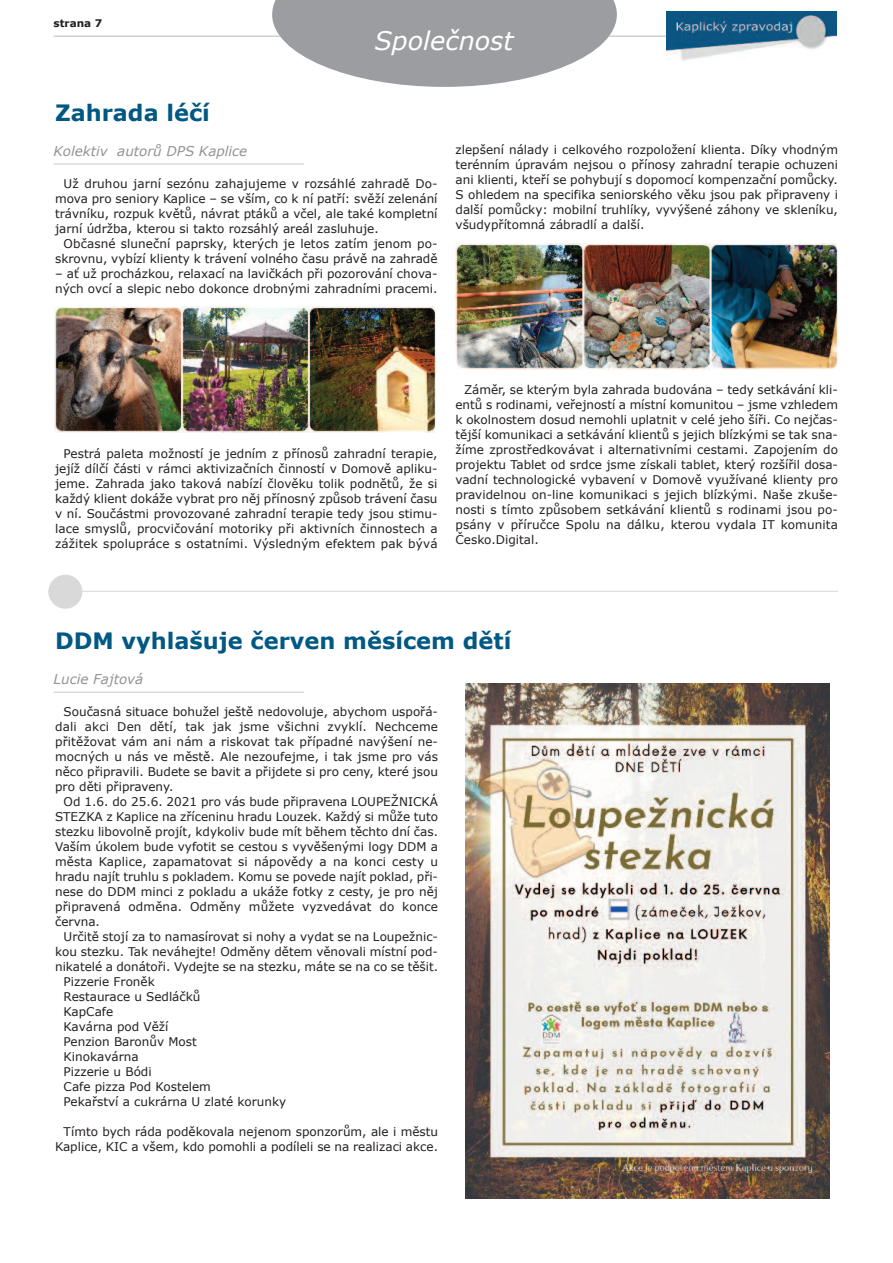
<style>
.page{position:relative;width:893px;height:1263px;background:#fff}
.page>*{position:absolute;margin:0;border:0;box-sizing:border-box;transform-origin:0 0}
.t1{font:italic 25.5px "Verdana";color:#fff}
.t2{font:700 22.5px "Verdana";color:#005883}
.t3{font:italic 13.5px "Verdana";color:#919396}
.t4{font:12px/15px "Verdana";color:#231f20;text-align:justify}
.t5{font:700 10.5px "Verdana";color:#231f20}
</style>
<div class="page">
<hr style="left:48px;top:591px;width:790px;height:1px;background:#ddddde">
<div style="left:48px;top:575px;width:34px;height:34px;background:#d9d9d9;border-radius:50%"></div>
<hr style="left:54px;top:36px;width:784px;height:1px;background:#d0d1d2">
<hr style="left:54px;top:164px;width:250px;height:1px;background:#e3e3e4">
<div style="left:666px;top:11px;width:173px;height:51px;background:#fff"></div>
<img style="left:666px;top:11px;width:171px;height:50px">
<svg style="left:272px;top:0;width:345px;height:87px"></svg>
<img style="left:54px;top:307px;width:382px;height:126px">
<img style="left:456px;top:244px;width:382px;height:126px">
<hr style="left:54px;top:692px;width:250px;height:1px;background:#d8d8d9">
<img style="left:465px;top:684px;width:364px;height:514px">
<p class="t5" style="left:54px;top:16px;width:50px">strana 7</p>
<h1 class="t1" style="left:374px;top:24px;width:141px">Společnost</h1>
<h2 class="t2" style="left:55px;top:98px;width:156px">Zahrada léčí</h2>
<p class="t3" style="left:54px;top:142px;width:195px">Kolektiv autorů DPS Kaplice</p>
<p class="t4" style="left:55px;top:176px;width:384px;text-indent:9px">Už druhou jarní sezónu zahajujeme v rozsáhlé zahradě Do&shy;mova pro seniory Kaplice – se vším, co k ní patří: svěží zelenání trávníku, rozpuk květů, návrat ptáků a včel, ale také kompletní jarní údržba, kterou si takto rozsáhlý areál zasluhuje.</p>
<p class="t4" style="left:55px;top:236px;width:384px;text-align:right">Občasné sluneční paprsky, kterých je letos zatím jenom po&shy;skrovnu, vybízí klienty k trávení volného času právě na zahradě</p>
<p class="t4" style="left:55px;top:266px;width:384px">– ať už procházkou, relaxací na lavičkách při pozorování chova&shy;ných ovcí a slepic nebo dokonce drobnými zahradními pracemi.</p>
<p class="t4" style="left:456px;top:142px;width:384px">zlepšení nálady i celkového rozpoložení klienta. Díky vhodným terénním úpravám nejsou o přínosy zahradní terapie ochuzeni ani klienti, kteří se pohybují s dopomocí kompenzační pomůcky.<br>S ohledem na specifika seniorského věku jsou pak připraveny i další pomůcky: mobilní truhlíky, vyvýšené záhony ve skleníku, všudypřítomná zábradlí a další.</p>
<p class="t4" style="left:55px;top:446px;width:384px;text-indent:9px">Pestrá paleta možností je jedním z přínosů zahradní terapie, jejíž dílčí části v rámci aktivizačních činností v Domově apliku&shy;jeme. Zahrada jako taková nabízí člověku tolik podnětů, že si každý klient dokáže vybrat pro něj přínosný způsob trávení času v ní. Součástmi provozované zahradní terapie tedy jsou stimu&shy;lace smyslů, procvičování motoriky při aktivních činnostech a zážitek spolupráce s ostatními. Výsledným efektem pak bývá</p>
<p class="t4" style="left:456px;top:382px;width:384px;text-indent:9px">Záměr, se kterým byla zahrada budována – tedy setkávání kli&shy;entů s rodinami, veřejností a místní komunitou – jsme vzhledem k okolnostem dosud nemohli uplatnit v celé jeho šíři. Co nejčas&shy;tější komunikaci a setkávání klientů s jejich blízkými se tak sna&shy;žíme zprostředkovávat i alternativními cestami. Zapojením do projektu Tablet od srdce jsme získali tablet, který rozšířil dosa&shy;vadní technologické vybavení v Domově využívané klienty pro pravidelnou on-line komunikaci s jejich blízkými. Naše zkuše&shy;nosti s tímto způsobem setkávání klientů s rodinami jsou po&shy;psány v příručce Spolu na dálku, kterou vydala IT komunita Česko.Digital.</p>
<h2 class="t2" style="left:55px;top:626px;width:458px">DDM vyhlašuje červen měsícem dětí</h2>
<p class="t3" style="left:54px;top:671px;width:91px">Lucie Fajtová</p>
<p class="t4" style="left:55px;top:704px;width:384px;text-indent:9px">Současná situace bohužel ještě nedovoluje, abychom uspořá&shy;dali akci Den dětí, tak jak jsme všichni zvyklí. Nechceme přitěžovat vám ani nám a riskovat tak případné navýšení ne&shy;mocných u nás ve městě. Ale nezoufejme, i tak jsme pro vás něco připravili. Budete se bavit a přijdete si pro ceny, které jsou pro děti připraveny.</p>
<p class="t4" style="left:55px;top:794px;width:384px;text-indent:9px">Od 1.6. do 25.6. 2021 pro vás bude připravena LOUPEŽNICKÁ STEZKA z Kaplice na zříceninu hradu Louzek. Každý si může tuto stezku libovolně projít, kdykoliv bude mít během těchto dní čas.<br>Vaším úkolem bude vyfotit se cestou s vyvěšenými logy DDM a města Kaplice, zapamatovat si nápovědy a na konci cesty u hradu najít truhlu s pokladem. Komu se povede najít poklad, při&shy;nese do DDM minci z pokladu a ukáže fotky z cesty, je pro něj připravená odměna. Odměny můžete vyzvedávat do konce června.</p>
<p class="t4" style="left:64px;top:929px;width:376px">Určitě stojí za to namasírovat si nohy a vydat se na Loupežnic-</p>
<p class="t4" style="left:55px;top:944px;width:384px">kou stezku. Tak neváhejte! Odměny dětem věnovali místní pod-</p>
<p class="t4" style="left:55px;top:959px;width:384px">nikatelé a donátoři. Vydejte se na stezku, máte se na co se těšit.</p>
<p class="t4" style="left:64px;top:974px;width:93px">Pizzerie Froněk</p>
<p class="t4" style="left:64px;top:989px;width:138px">Restaurace u Sedláčků</p>
<p class="t4" style="left:64px;top:1004px;width:51px">KapCafe</p>
<p class="t4" style="left:64px;top:1019px;width:106px">Kavárna pod Věží</p>
<p class="t4" style="left:64px;top:1034px;width:135px">Penzion Baronův Most</p>
<p class="t4" style="left:64px;top:1049px;width:76px">Kinokavárna</p>
<p class="t4" style="left:64px;top:1064px;width:90px">Pizzerie u Bódi</p>
<p class="t4" style="left:64px;top:1079px;width:149px">Cafe pizza Pod Kostelem</p>
<p class="t4" style="left:64px;top:1094px;width:224px">Pekařství a cukrárna U zlaté korunky</p>
<p class="t4" style="left:55px;top:1124px;width:384px;text-align:right">Tímto bych ráda poděkovala nejenom sponzorům, ale i městu<br>Kaplice, KIC a všem, kdo pomohli a podíleli se na realizaci akce.</p>
</div>
